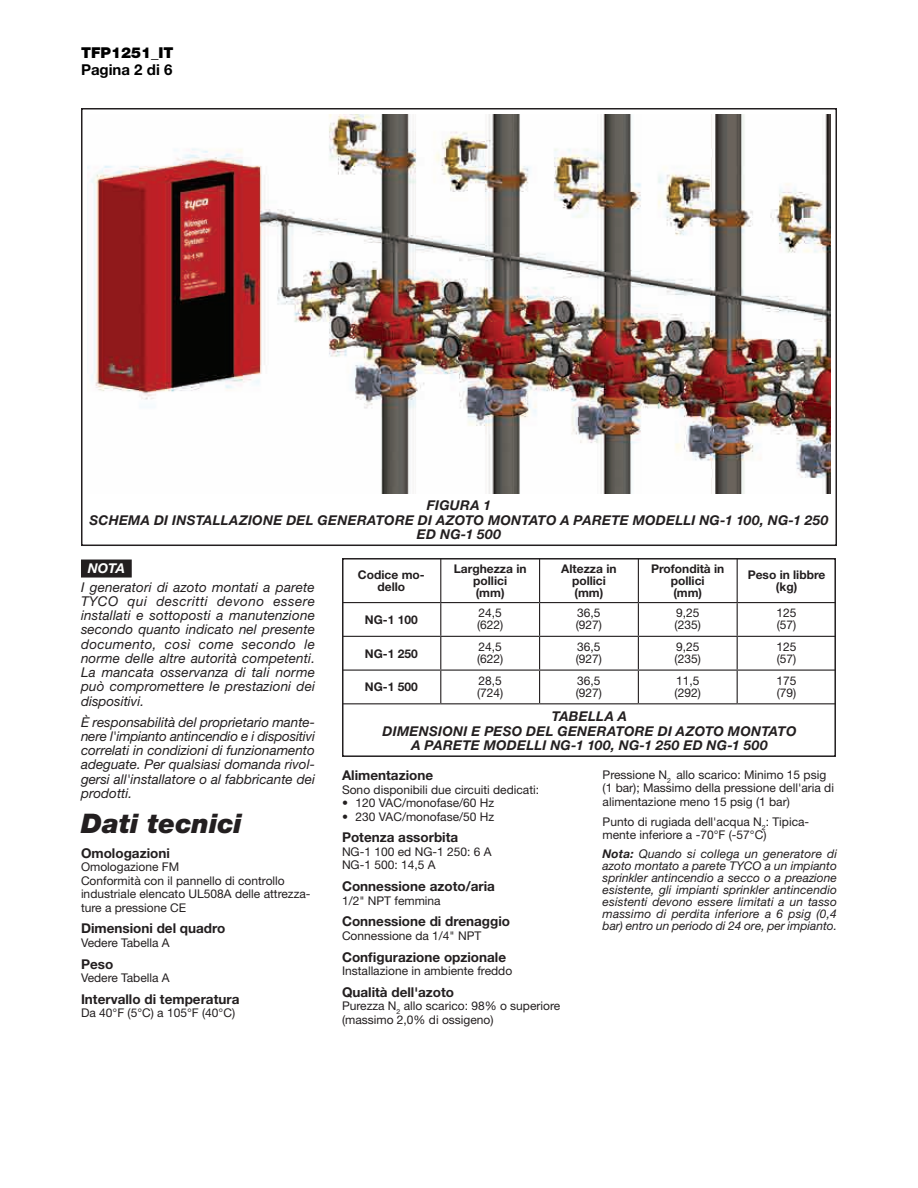
<style>
.page{position:relative;width:918px;height:1188px;background:#fff}
.page>*{position:absolute;margin:0;border:0;box-sizing:border-box;transform-origin:0 0}
.t1{font:italic 900 27px "Helvetica Neue LT Std";color:#231f20}
.t2{font:900 15px "Helvetica Neue LT Std";color:#000}
.t3{font:700 15px "Helvetica Neue LT Std";color:#000}
.t4{font:italic 13.5px/14.2px "Helvetica Neue LT Std";color:#231f20;text-align:justify}
.t5{font:italic 700 13.5px/14.2px "Helvetica Neue LT Std";letter-spacing:.02em;color:#231f20;text-align:center}
.t6{font:700 13.5px "Helvetica Neue LT Std";color:#231f20}
.t7{font:italic 700 13.5px "Helvetica Neue LT Std";color:#fff}
.t8{font:12px/12px "Helvetica Neue LT Std";color:#231f20}
.t9{font:italic 12px/12px "Helvetica Neue LT Std";color:#231f20;text-align:justify}
.t10{font:700 12px/12px "Helvetica Neue LT Std";color:#231f20;text-align:center}
.s1{font-weight:700}
</style>
<div class="page">
<div style="left:81px;top:108px;width:756px;height:438px;border:2px solid #231f20"></div>
<div style="left:342px;top:558px;width:494px;height:199px;border:2px solid #231f20"></div>
<div style="left:81px;top:560px;width:51px;height:18px;background:#231f20"></div>
<hr style="left:342px;top:602px;width:99px;height:1px;background:#231f20">
<hr style="left:440px;top:603px;width:1px;height:33px;background:#231f20">
<hr style="left:539px;top:603px;width:1px;height:33px;background:#231f20">
<hr style="left:638px;top:603px;width:1px;height:33px;background:#231f20">
<hr style="left:737px;top:603px;width:1px;height:33px;background:#231f20">
<hr style="left:342px;top:636px;width:99px;height:1px;background:#231f20">
<hr style="left:441px;top:636px;width:99px;height:1px;background:#231f20">
<hr style="left:440px;top:637px;width:1px;height:33px;background:#231f20">
<hr style="left:540px;top:636px;width:98px;height:1px;background:#231f20">
<hr style="left:539px;top:637px;width:1px;height:33px;background:#231f20">
<hr style="left:638px;top:636px;width:99px;height:1px;background:#231f20">
<hr style="left:638px;top:637px;width:1px;height:33px;background:#231f20">
<hr style="left:737px;top:636px;width:99px;height:1px;background:#231f20">
<hr style="left:737px;top:637px;width:1px;height:33px;background:#231f20">
<hr style="left:342px;top:670px;width:99px;height:1px;background:#231f20">
<hr style="left:441px;top:670px;width:99px;height:1px;background:#231f20">
<hr style="left:440px;top:671px;width:1px;height:32px;background:#231f20">
<hr style="left:540px;top:670px;width:98px;height:1px;background:#231f20">
<hr style="left:539px;top:671px;width:1px;height:32px;background:#231f20">
<hr style="left:638px;top:670px;width:99px;height:1px;background:#231f20">
<hr style="left:638px;top:671px;width:1px;height:32px;background:#231f20">
<hr style="left:737px;top:670px;width:99px;height:1px;background:#231f20">
<hr style="left:737px;top:671px;width:1px;height:32px;background:#231f20">
<hr style="left:342px;top:703px;width:99px;height:1px;background:#231f20">
<hr style="left:441px;top:703px;width:99px;height:1px;background:#231f20">
<hr style="left:540px;top:703px;width:98px;height:1px;background:#231f20">
<hr style="left:638px;top:703px;width:99px;height:1px;background:#231f20">
<hr style="left:737px;top:703px;width:99px;height:1px;background:#231f20">
<hr style="left:440px;top:558px;width:1px;height:44px;background:#231f20">
<hr style="left:539px;top:558px;width:1px;height:44px;background:#231f20">
<hr style="left:638px;top:558px;width:1px;height:44px;background:#231f20">
<hr style="left:737px;top:558px;width:1px;height:44px;background:#231f20">
<hr style="left:441px;top:602px;width:99px;height:1px;background:#231f20">
<hr style="left:540px;top:602px;width:98px;height:1px;background:#231f20">
<hr style="left:638px;top:602px;width:99px;height:1px;background:#231f20">
<hr style="left:737px;top:602px;width:99px;height:1px;background:#231f20">
<img style="left:88px;top:115px;width:742px;height:378px">
<p class="t2" style="left:81px;top:44px;width:94px">TFP1251_IT</p>
<p class="t3" style="left:81px;top:61px;width:93px">Pagina 2 di 6</p>
<p class="t5" style="left:89px;top:498px;width:741px">FIGURA 1<br>SCHEMA DI INSTALLAZIONE DEL GENERATORE DI AZOTO MONTATO A PARETE MODELLI NG-1 100, NG-1 250<br>ED NG-1 500</p>
<p class="t7" style="left:88px;top:560px;width:39px">NOTA</p>
<p class="t4" style="left:81px;top:579px;width:236px">I generatori di azoto montati a parete TYCO qui descritti devono essere installati e sottoposti a manutenzione secondo quanto indicato nel presente documento, così come secondo le norme delle altre autorità competenti.<br>La mancata osservanza di tali norme può compromettere le prestazioni dei dispositivi.</p>
<p class="t4" style="left:81px;top:715px;width:236px">È responsabilità del proprietario mante&shy;nere l'impianto antincendio e i dispositivi correlati in condizioni di funzionamento adeguate. Per qualsiasi domanda rivol&shy;gersi all'installatore o al fabbricante dei prodotti.</p>
<h1 class="t1" style="left:81px;top:807px;width:163px">Dati tecnici</h1>
<p class="t6" style="left:81px;top:844px;width:90px">Omologazioni</p>
<p class="t8" style="left:81px;top:860px;width:231px;line-height:13.5px">Omologazione FM<br>Conformità con il pannello di controllo industriale elencato UL508A delle attrezza&shy;ture a pressione CE</p>
<p class="t6" style="left:81px;top:920px;width:146px">Dimensioni del quadro</p>
<p class="t8" style="left:81px;top:936px;width:90px">Vedere Tabella A</p>
<p class="t6" style="left:81px;top:955px;width:34px">Peso</p>
<p class="t8" style="left:81px;top:972px;width:90px">Vedere Tabella A</p>
<p class="t6" style="left:81px;top:991px;width:160px">Intervallo di temperatura</p>
<p class="t8" style="left:81px;top:1007px;width:156px">Da 40°F (5°C) a 105°F (40°C)</p>
<p class="t10" style="left:358px;top:568px;width:68px">Codice mo&shy;dello</p>
<p class="t10" style="left:454px;top:562px;width:74px">Larghezza in pollici<br>(mm)</p>
<p class="t10" style="left:561px;top:562px;width:57px">Altezza in pollici (mm)</p>
<p class="t10" style="left:651px;top:562px;width:75px">Profondità in pollici<br>(mm)</p>
<p class="t10" style="left:748px;top:568px;width:79px">Peso in libbre (kg)</p>
<p class="t10" style="left:365px;top:613px;width:54px">NG-1 100</p>
<p class="t8" style="left:477px;top:607px;width:28px">24,5 (622)</p>
<p class="t8" style="left:576px;top:607px;width:28px">36,5 (927)</p>
<p class="t8" style="left:675px;top:607px;width:28px">9,25 (235)</p>
<p class="t8" style="left:777px;top:607px;width:22px">125 (57)</p>
<p class="t10" style="left:365px;top:647px;width:54px">NG-1 250</p>
<p class="t8" style="left:477px;top:640px;width:28px">24,5 (622)</p>
<p class="t8" style="left:576px;top:640px;width:28px">36,5 (927)</p>
<p class="t8" style="left:675px;top:640px;width:28px">9,25 (235)</p>
<p class="t8" style="left:777px;top:640px;width:22px">125 (57)</p>
<p class="t10" style="left:365px;top:681px;width:54px">NG-1 500</p>
<p class="t8" style="left:477px;top:674px;width:28px">28,5 (724)</p>
<p class="t8" style="left:576px;top:674px;width:28px">36,5 (927)</p>
<p class="t8" style="left:675px;top:674px;width:28px">11,5 (292)</p>
<p class="t8" style="left:777px;top:674px;width:22px">175 (79)</p>
<p class="t5" style="left:382px;top:709px;width:416px">TABELLA A<br>DIMENSIONI E PESO DEL GENERATORE DI AZOTO MONTATO<br>A PARETE MODELLI NG-1 100, NG-1 250 ED NG-1 500</p>
<p class="t6" style="left:342px;top:767px;width:93px">Alimentazione</p>
<p class="t8" style="left:342px;top:783px;width:199px">Sono disponibili due circuiti dedicati:</p>
<p class="t8" style="left:342px;top:797px;width:154px">• 120 VAC/monofase/60 Hz</p>
<p class="t8" style="left:342px;top:810px;width:154px">• 230 VAC/monofase/50 Hz</p>
<p class="t6" style="left:342px;top:829px;width:118px">Potenza assorbita</p>
<p class="t8" style="left:342px;top:845px;width:151px;line-height:13.5px">NG-1 100 ed NG-1 250: 6 A<br>NG-1 500: 14,5 A</p>
<p class="t6" style="left:342px;top:878px;width:154px">Connessione azoto/aria</p>
<p class="t8" style="left:342px;top:894px;width:100px">1/2" NPT femmina</p>
<p class="t6" style="left:342px;top:913px;width:170px">Connessione di drenaggio</p>
<p class="t8" style="left:342px;top:929px;width:141px">Connessione da 1/4" NPT</p>
<p class="t6" style="left:342px;top:948px;width:166px">Configurazione opzionale</p>
<p class="t8" style="left:342px;top:965px;width:172px">Installazione in ambiente freddo</p>
<p class="t6" style="left:342px;top:984px;width:114px">Qualità dell'azoto</p>
<p class="t8" style="left:342px;top:999px;width:220px;line-height:13.5px">Purezza N<sub>2</sub> allo scarico: 98% o superiore (massimo 2,0% di ossigeno)</p>
<p class="t8" style="left:603px;top:767px;width:233px;line-height:13.5px">Pressione N<sub>2</sub> allo scarico: Minimo 15 psig (1 bar); Massimo della pressione dell'aria di alimentazione meno 15 psig (1 bar)</p>
<p class="t8" style="left:603px;top:815px;width:208px;line-height:13.5px">Punto di rugiada dell'acqua N<sub>2</sub>: Tipica&shy;mente inferiore a -70°F (-57°C)</p>
<p class="t9" style="left:603px;top:848px;width:236px"><span class="s1">Nota:</span> Quando si collega un generatore di azoto montato a parete TYCO a un impianto sprinkler antincendio a secco o a preazione esistente, gli impianti sprinkler antincendio esistenti devono essere limitati a un tasso massimo di perdita inferiore a 6 psig (0,4 bar) entro un periodo di 24 ore, per impianto.</p>
</div>
